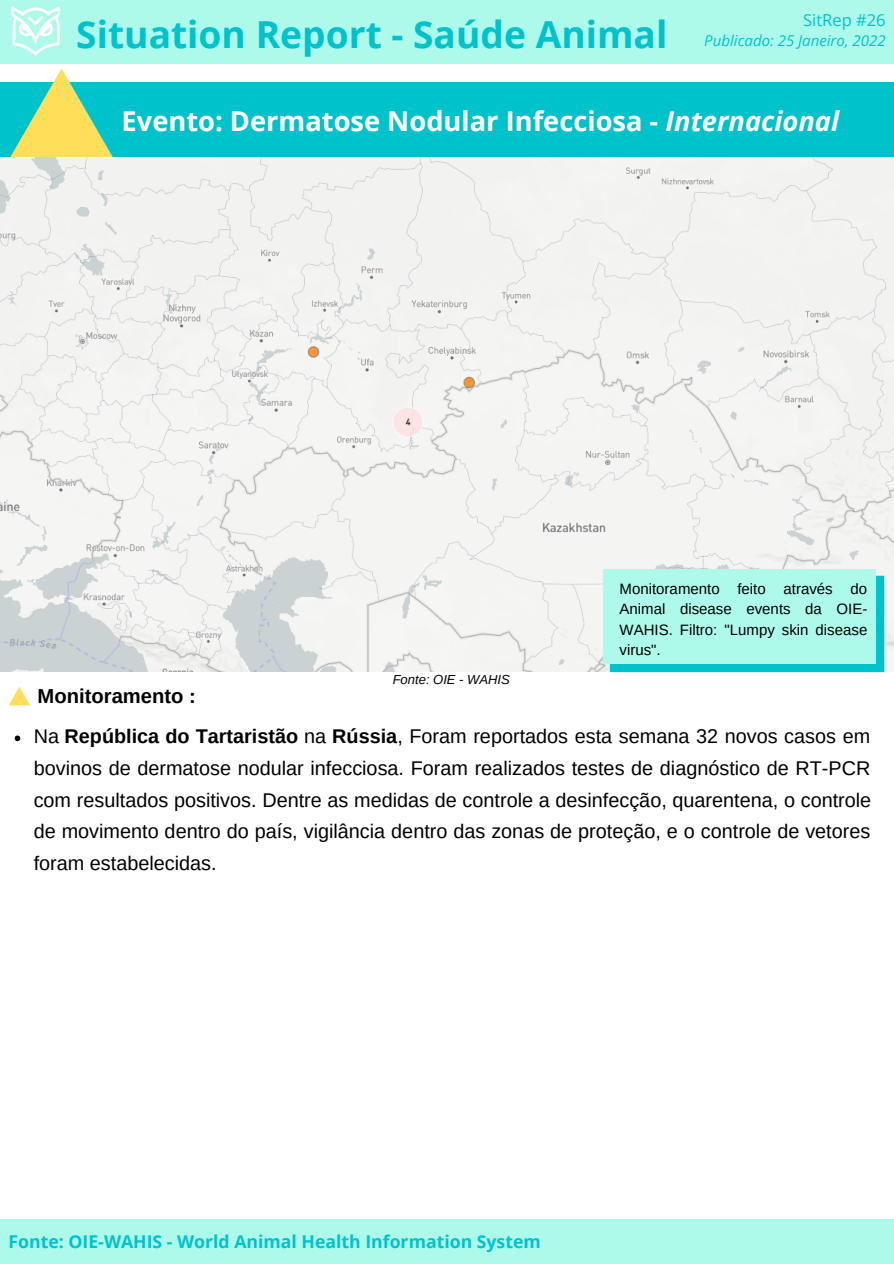
<style>
.page{position:relative;width:894px;height:1264px;background:#fff}
.page>*{position:absolute;margin:0;border:0;box-sizing:border-box;transform-origin:0 0}
.t1{font:700 37.2px "Open Sans";color:#00c2cb}
.t2{font:700 27.3px "Open Sans";color:#fff}
.t3{font:700 20.25px "Arimo";color:#000}
.t4{font:19.8px/31.5px "Arimo";color:#000;text-align:justify}
.t5{font:700 17.7px "Open Sans";color:#00c2cb}
.t6{font:16.5px "Open Sans";color:#00c2cb}
.t7{font:15px/20.2px "Arimo";color:#000;text-align:justify}
.t8{font:italic 15px "Open Sans";color:#00c2cb}
.t9{font:italic 13.05px "Arimo";color:#000}
.s1{font-style:italic}
.s2{font-weight:700}
</style>
<div class="page">
<div style="left:0;top:0;width:893px;height:63px;background:#aefaea"></div>
<img style="left:10px;top:6px;width:51px;height:50px">
<div style="left:0;top:83px;width:893px;height:74px;background:#00c2cb"></div>
<div style="left:0;top:1218px;width:893px;height:45px;background:#aefaea"></div>
<svg style="left:10px;top:68px;width:103px;height:89px"></svg>
<img style="left:0;top:157px;width:893px;height:515px">
<svg style="left:609px;top:575px;width:275px;height:97px;background:#13c8ce"></svg>
<div style="left:603px;top:569px;width:272px;height:94px;background:#aefaea"></div>
<svg style="left:15px;top:735px;width:5px;height:6px"></svg>
<svg style="left:9px;top:687px;width:21px;height:18px"></svg>
<h1 class="t1" style="left:76px;top:8px;width:592px">Situation Report - Saúde Animal</h1>
<p class="t6" style="left:802px;top:8px;width:84px">SitRep #26</p>
<p class="t8" style="left:704px;top:30px;width:183px">Publicado: 25 Janeiro, 2022</p>
<h2 class="t2" style="left:122px;top:101px;width:718px">Evento: Dermatose Nodular Infecciosa - <span class="s1">Internacional</span></h2>
<p class="t3" style="left:38px;top:684px;width:160px">Monitoramento :</p>
<p class="t9" style="left:392px;top:672px;width:119px">Fonte: OIE - WAHIS</p>
<p class="t7" style="left:619px;top:578px;width:249px">Monitoramento feito através do Animal disease events da OIE-WAHIS. Filtro: "Lumpy skin disease virus".</p>
<p class="t4" style="left:34px;top:720px;width:838px">Na <span class="s2">República do Tartaristão</span> na <span class="s2">Rússia</span>, Foram reportados esta semana 32 novos casos em bovinos de dermatose nodular infecciosa. Foram realizados testes de diagnóstico de RT-PCR com resultados positivos. Dentre as medidas de controle a desinfecção, quarentena, o controle de movimento dentro do país, vigilância dentro das zonas de proteção, e o controle de vetores foram estabelecidas.</p>
<p class="t5" style="left:9px;top:1229px;width:533px">Fonte: OIE-WAHIS - World Animal Health Information System</p>
</div>
